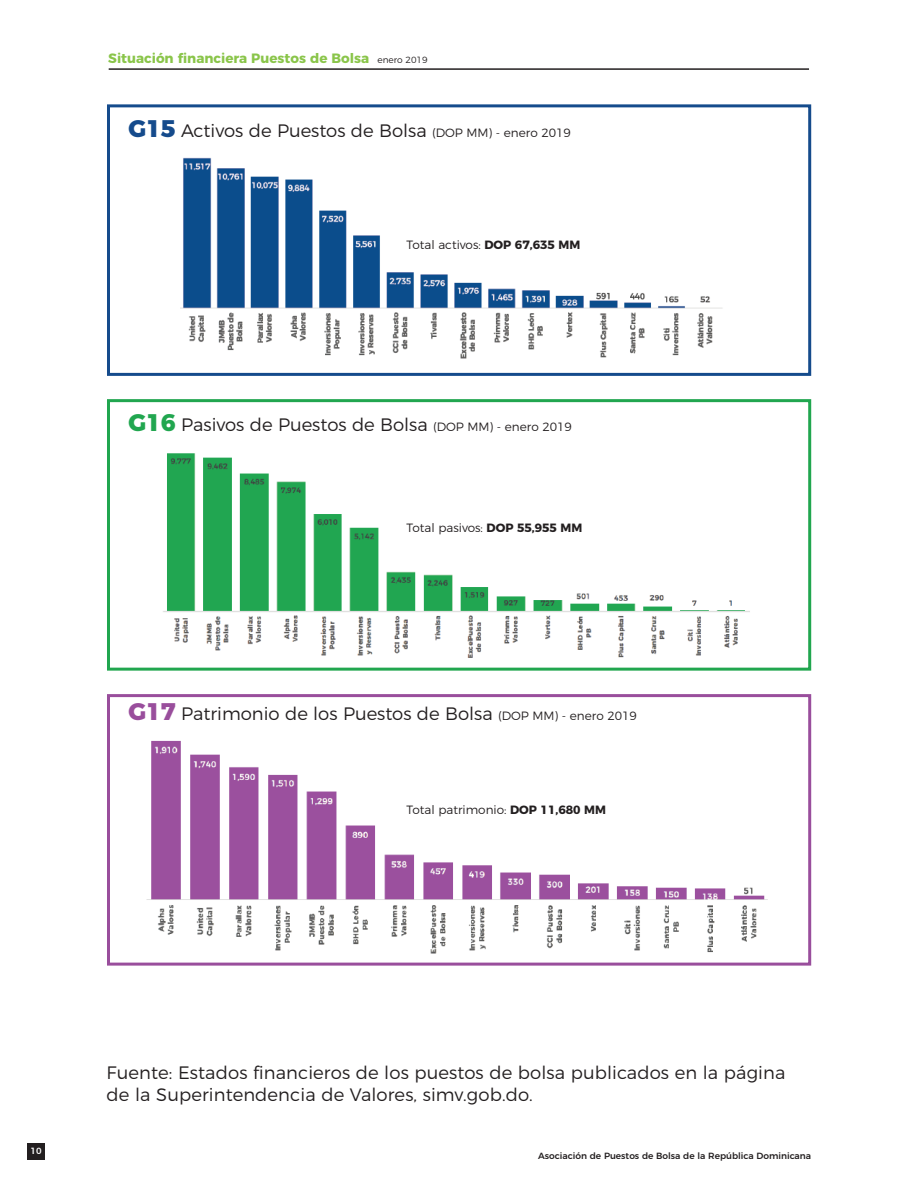
<style>
.page{position:relative;width:918px;height:1188px;background:#fff}
.page>*{position:absolute;margin:0;border:0;box-sizing:border-box;transform-origin:0 0}
.t1{font:300 18px/21.6px "Montserrat";letter-spacing:.005em;color:#231f20}
.t2{font:700 13.5px "Montserrat";color:#8ac54a}
.t3{font:300 12px "Montserrat";color:#231f20}
.t4{font:500 9px "Montserrat";color:#231f20}
.t5{font:500 9px "Montserrat";color:#fff}
.s1{font-weight:300;font-size:9px;color:#231f20}
.s2{font-weight:800;font-size:24px;color:#154b8c}
.s3{font-size:12px}
.s4{font-weight:700}
.s5{font-weight:800;font-size:24px;color:#21a64f}
.s6{font-weight:800;font-size:24px;color:#994e9c}
</style>
<div class="page">
<img style="left:146px;top:740px;width:622px;height:214px">
<img style="left:163px;top:453px;width:587px;height:205px">
<img style="left:180px;top:157px;width:542px;height:202px">
<hr style="left:109px;top:68px;width:700px;height:2px;background:#231f20">
<div style="left:107px;top:104px;width:704px;height:272px;border:3px solid #154b8c"></div>
<div style="left:107px;top:399px;width:704px;height:272px;border:3px solid #21a64f"></div>
<div style="left:107px;top:694px;width:704px;height:272px;border:3px solid #994e9c"></div>
<div style="left:28px;top:1143px;width:17px;height:17px;background:#231f20"></div>
<p class="t2" style="left:108px;top:47px;width:321px">Situación financiera Puestos de Bolsa <span class="s1">enero 2019</span></p>
<p class="t1" style="left:128px;top:118px;width:444px"><span class="s2">G15</span> Activos de Puestos de Bolsa <span class="s3">(DOP MM) - enero 2019</span></p>
<p class="t3" style="left:407px;top:235px;width:175px">Total activos: <span class="s4">DOP 67,635 MM</span></p>
<p class="t1" style="left:128px;top:413px;width:445px"><span class="s5">G16</span> Pasivos de Puestos de Bolsa <span class="s3">(DOP MM) - enero 2019</span></p>
<p class="t3" style="left:407px;top:518px;width:177px">Total pasivos: <span class="s4">DOP 55,955 MM</span></p>
<p class="t1" style="left:128px;top:702px;width:510px"><span class="s6">G17</span> Patrimonio de los Puestos de Bolsa <span class="s3">(DOP MM) - enero 2019</span></p>
<p class="t3" style="left:407px;top:800px;width:201px">Total patrimonio: <span class="s4">DOP 11,680 MM</span></p>
<p class="t5" style="left:30px;top:1144px;width:13px">10</p>
<p class="t1" style="left:107px;top:1061px;width:680px">Fuente: Estados financieros de los puestos de bolsa publicados en la página de la Superintendencia de Valores, simv.gob.do.</p>
<p class="t4" style="left:538px;top:1149px;width:275px">Asociación de Puestos de Bolsa de la República Dominicana</p>
</div>
